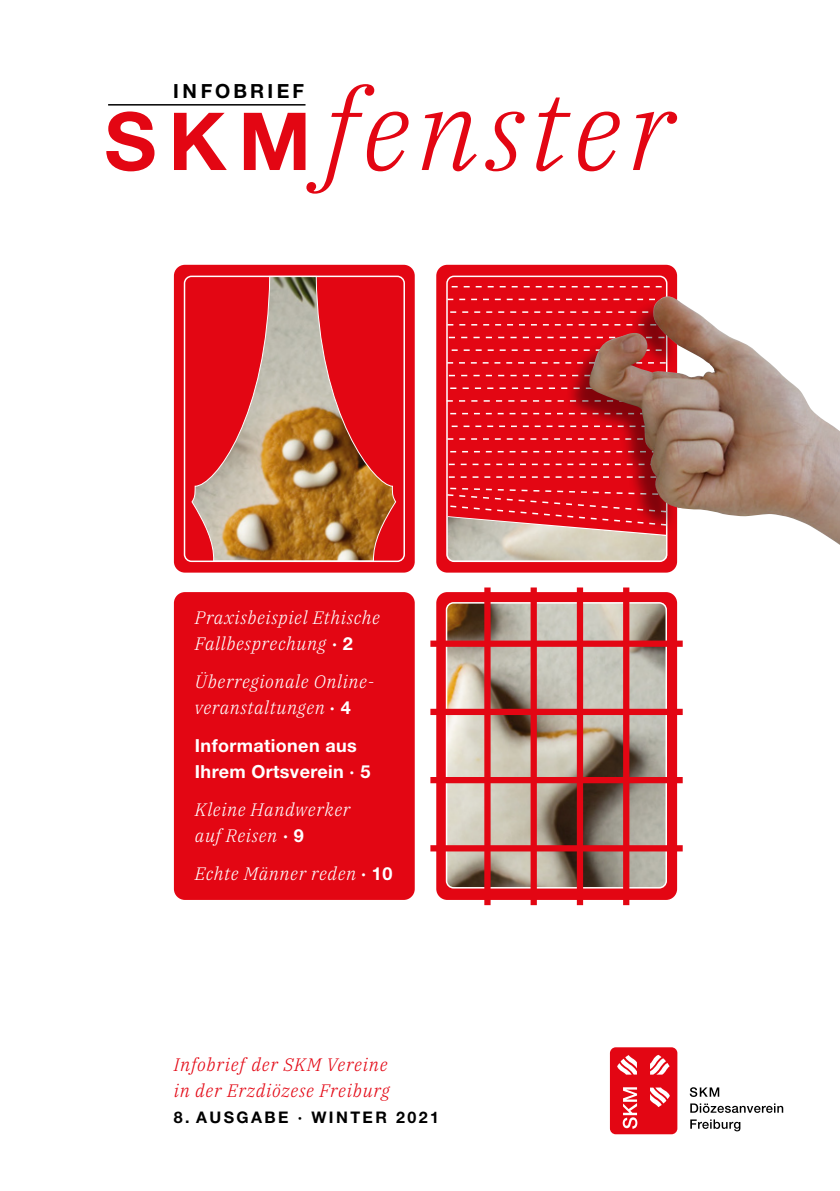
<style>
.page{position:relative;width:840px;height:1191px;background:#fff}
.page>*{position:absolute;margin:0;border:0;box-sizing:border-box;transform-origin:0 0}
.t1{font:italic 300 111.6px "IBM Plex Serif";letter-spacing:.045em;color:#e30613}
.t2{font:700 19.6px "Helvetica Neue";letter-spacing:.16em;color:#000}
.t3{font:italic 300 18px/26px "IBM Plex Serif";letter-spacing:.03em;color:#fff}
.t4{font:italic 300 18px/26px "IBM Plex Serif";letter-spacing:.04em;color:#e30613}
.t5{font:700 18px/26px "Helvetica Neue";letter-spacing:.02em;color:#fff}
.t6{font:700 16px "Helvetica Neue";letter-spacing:.15em;color:#000}
.s1{font-family:"Helvetica Neue";font-weight:700;font-style:normal;font-size:80px}
.s2{font-family:"Helvetica Neue";font-weight:700;font-style:normal}
</style>
<div class="page">
<div style="left:436px;top:265px;width:240px;height:307px;background:#e30613;border-radius:11px"></div>
<div style="left:174px;top:265px;width:240px;height:307px;background:#e30613;border-radius:11px"></div>
<div style="left:436px;top:592px;width:240px;height:308px;background:#e30613;border-radius:11px"></div>
<img style="left:448px;top:603px;width:218px;height:284px">
<div style="left:445px;top:602px;width:221px;height:286px;border:2px solid #fff;border-radius:7px"></div>
<div style="left:430px;top:640px;width:252px;height:7px;background:#e30613"></div>
<div style="left:430px;top:709px;width:252px;height:6px;background:#e30613"></div>
<div style="left:430px;top:777px;width:252px;height:6px;background:#e30613"></div>
<div style="left:430px;top:845px;width:252px;height:6px;background:#e30613"></div>
<div style="left:484px;top:587px;width:6px;height:318px;background:#e30613"></div>
<div style="left:530px;top:587px;width:6px;height:318px;background:#e30613"></div>
<div style="left:576px;top:587px;width:6px;height:318px;background:#e30613"></div>
<svg style="left:622px;top:587px;width:7px;height:318px"></svg>
<div style="left:174px;top:592px;width:240px;height:308px;background:#e30613;border-radius:11px"></div>
<svg style="left:191px;top:275px;width:205px;height:284px"></svg>
<svg style="left:449px;top:476px;width:113px;height:2px"></svg>
<svg style="left:449px;top:463px;width:113px;height:2px"></svg>
<svg style="left:450px;top:451px;width:113px;height:1px"></svg>
<svg style="left:449px;top:438px;width:112px;height:2px"></svg>
<svg style="left:451px;top:425px;width:114px;height:2px"></svg>
<svg style="left:450px;top:413px;width:113px;height:1px"></svg>
<svg style="left:449px;top:400px;width:115px;height:2px"></svg>
<svg style="left:450px;top:387px;width:115px;height:2px"></svg>
<svg style="left:449px;top:375px;width:116px;height:1px"></svg>
<svg style="left:449px;top:362px;width:111px;height:1px"></svg>
<svg style="left:451px;top:349px;width:114px;height:2px"></svg>
<svg style="left:449px;top:337px;width:116px;height:1px"></svg>
<svg style="left:449px;top:324px;width:112px;height:1px"></svg>
<svg style="left:450px;top:311px;width:115px;height:2px"></svg>
<svg style="left:449px;top:299px;width:135px;height:1px"></svg>
<svg style="left:451px;top:286px;width:210px;height:1px"></svg>
<svg style="left:449px;top:487px;width:219px;height:72px"></svg>
<img style="left:449px;top:517px;width:217px;height:43px">
<div style="left:446px;top:276px;width:221px;height:286px;border:2px solid #fff;border-radius:7px"></div>
<div style="left:184px;top:276px;width:221px;height:286px;border:2px solid #fff;border-radius:7px"></div>
<hr style="left:108px;top:104px;width:197px;height:2px;background:#000">
<div style="left:565px;top:300px;width:112px;height:233px;background:#000;opacity:.43"></div>
<img style="left:588px;top:296px;width:90px;height:212px">
<img style="left:677px;top:300px;width:162px;height:257px">
<svg style="left:690px;top:1119px;width:50px;height:12px"></svg>
<svg style="left:690px;top:1103px;width:92px;height:9px"></svg>
<svg style="left:689px;top:1087px;width:29px;height:10px"></svg>
<div style="left:609px;top:1047px;width:68px;height:87px;background:#e30613;border-radius:6px"></div>
<svg style="left:650px;top:1054px;width:19px;height:20px"></svg>
<svg style="left:617px;top:1055px;width:19px;height:19px"></svg>
<svg style="left:650px;top:1087px;width:19px;height:20px"></svg>
<svg style="left:622px;top:1087px;width:15px;height:41px"></svg>
<p class="t2" style="left:173px;top:79px;width:132px">INFOBRIEF</p>
<h1 class="t1" style="left:104px;top:46px;width:571px"><span class="s1">SKM</span>fenster</h1>
<p class="t3" style="left:195px;top:603px;width:187px">Praxisbeispiel Ethische<br>Fallbesprechung <span class="s2">· 2</span></p>
<p class="t3" style="left:195px;top:667px;width:181px">Überregionale Online&shy;veranstaltungen <span class="s2">· 4</span></p>
<p class="t5" style="left:195px;top:732px;width:177px">Informationen aus<br>Ihrem Ortsverein · 5</p>
<p class="t3" style="left:195px;top:795px;width:157px">Kleine Handwerker auf Reisen <span class="s2">· 9</span></p>
<p class="t3" style="left:195px;top:859px;width:199px">Echte Männer reden <span class="s2">· 10</span></p>
<p class="t4" style="left:174px;top:1050px;width:217px">Infobrief der SKM Vereine in der Erzdiözese Freiburg</p>
<p class="t6" style="left:174px;top:1107px;width:266px">8. AUSGABE · WINTER 2021</p>
</div>
